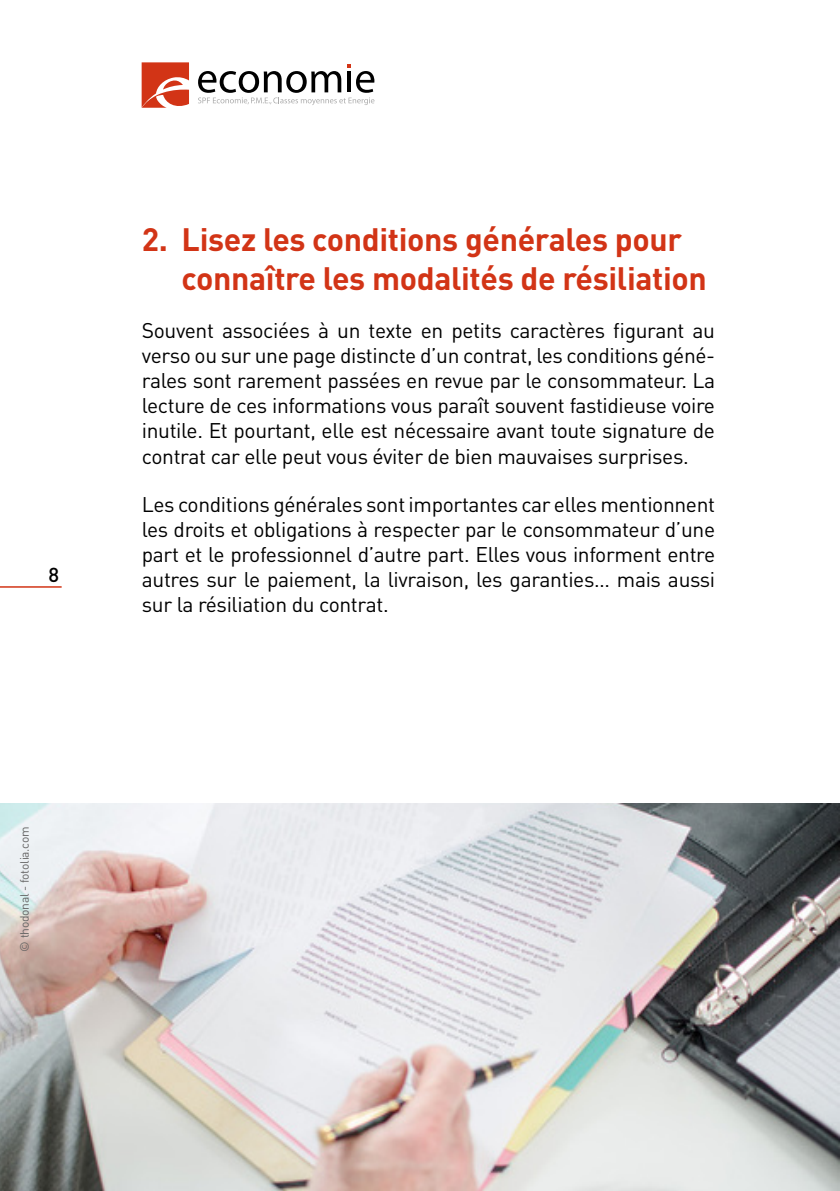
<style>
.page{position:relative;width:840px;height:1191px;background:#fff}
.page>*{position:absolute;margin:0;border:0;box-sizing:border-box;transform-origin:0 0}
.Titre_1{font:700 32px/38.4px "DIN Pro";letter-spacing:-.01em;color:#d23416}
.txt{font:21px/25.2px "DIN Pro";letter-spacing:-.02em;color:#000;text-align:justify}
.t1{font:500 20px "DIN Pro";color:#000}
.txt-2{font:12px "DIN Pro";letter-spacing:-.02em;color:#646363}
</style>
<div class="page">
<hr style="left:0;top:586px;width:62px;height:1px;background:#d23416">
<svg style="left:141px;top:62px;width:48px;height:46px"></svg>
<svg style="left:198px;top:64px;width:176px;height:41px"></svg>
<img style="left:0;top:803px;width:839px;height:388px">
<p class="t1" style="left:49px;top:561px;width:12px">8</p>
<p class="Titre_1" style="left:181px;top:219px;width:526px;text-indent:-40px">2. Lisez les conditions générales pour connaître les modalités de résiliation</p>
<p class="txt" style="left:142px;top:316px;width:574px">Souvent associées à un texte en petits caractères figurant au verso ou sur une page distincte d’un contrat, les conditions géné&shy;rales sont rarement passées en revue par le consommateur. La lecture de ces informations vous paraît souvent fastidieuse voire inutile. Et pourtant, elle est nécessaire avant toute signature de contrat car elle peut vous éviter de bien mauvaises surprises.</p>
<p class="txt" style="left:142px;top:490px;width:574px">Les conditions générales sont importantes car elles mentionnent les droits et obligations à respecter par le consommateur d’une part et le professionnel d’autre part. Elles vous informent entre autres sur le paiement, la livraison, les garanties… mais aussi sur la résiliation du contrat.</p>
<p class="txt-2" style="left:16px;top:951px;width:127px;rotate:-90deg">© thodonal - fotolia.com</p>
</div>
